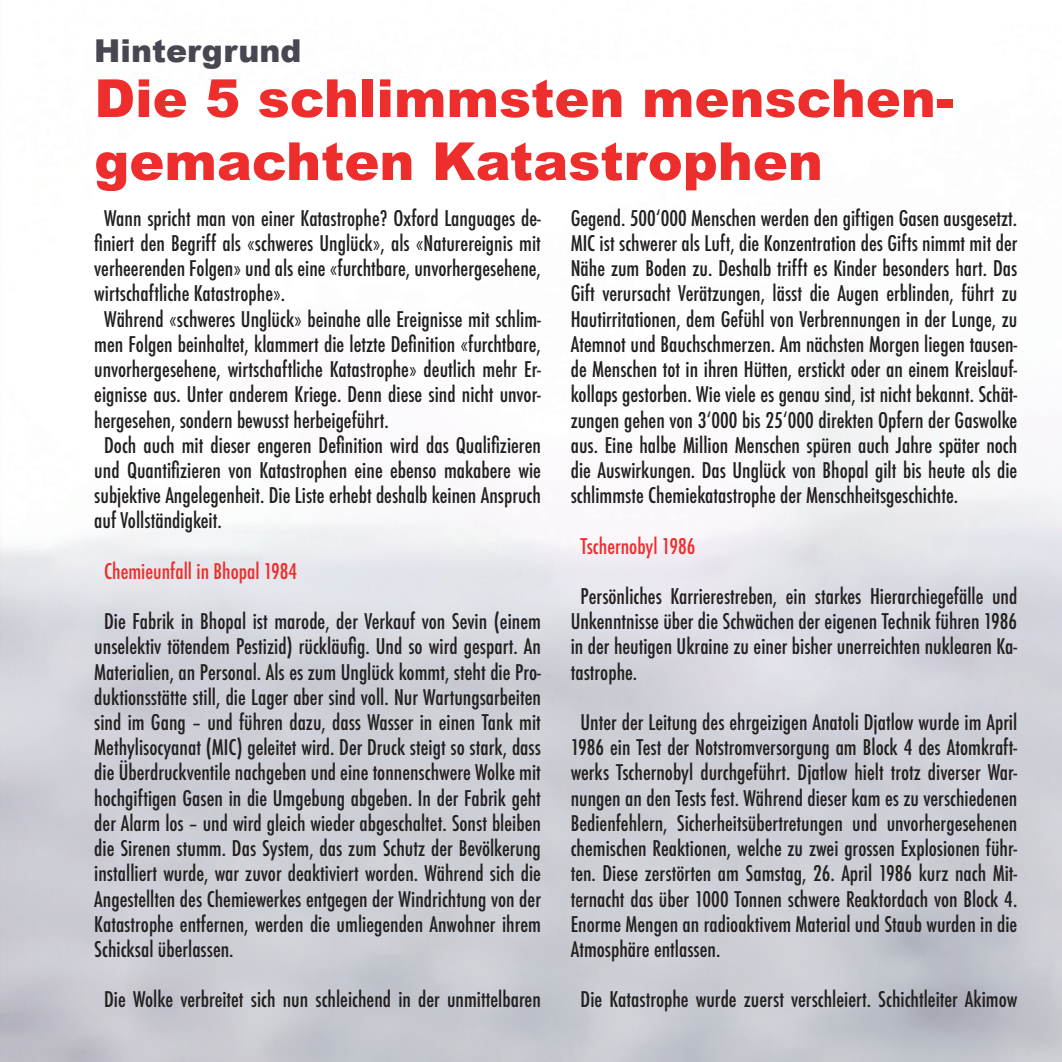
<style>
.page{position:relative;width:1062px;height:1062px;background:#fff}
.page>*{position:absolute;margin:0;border:0;box-sizing:border-box;transform-origin:0 0}
.t1{font:900 52.5px/63px "Arial";color:#ee2d2d}
.t2{font:900 31.5px "Arial";color:#494651}
.t3{font:500 condensed 21px/25.2px "Futura";color:#231f20;text-align:justify}
.t4{font:500 condensed 21px "Futura";color:#ee2d2d}
</style>
<div class="page">
<h2 class="t2" style="left:94px;top:28px;width:209px">Hintergrund</h2>
<h1 class="t1" style="left:94px;top:65px;width:860px">Die 5 schlimmsten menschen&shy;gemachten Katastrophen</h1>
<p class="t3" style="left:104px;top:206px;width:438px">Wann spricht man von einer Katastrophe? Oxford Languages de-</p>
<p class="t3" style="left:94px;top:231px;width:448px">finiert den Begriff als «schweres Unglück», als «Naturereignis mit</p>
<p class="t3" style="left:94px;top:256px;width:448px">verheerenden Folgen» und als eine «furchtbare, unvorhergesehene,</p>
<p class="t3" style="left:94px;top:281px;width:192px">wirtschaftliche Katastrophe».</p>
<p class="t3" style="left:104px;top:306px;width:438px">Während «schweres Unglück» beinahe alle Ereignisse mit schlim-</p>
<p class="t3" style="left:94px;top:332px;width:448px">men Folgen beinhaltet, klammert die letzte Definition «furchtbare,</p>
<p class="t3" style="left:94px;top:357px;width:448px">unvorhergesehene, wirtschaftliche Katastrophe» deutlich mehr Er-</p>
<p class="t3" style="left:94px;top:382px;width:448px">eignisse aus. Unter anderem Kriege. Denn diese sind nicht unvor-</p>
<p class="t3" style="left:94px;top:407px;width:296px">hergesehen, sondern bewusst herbeigeführt.</p>
<p class="t3" style="left:104px;top:432px;width:438px">Doch auch mit dieser engeren Definition wird das Qualifizieren</p>
<p class="t3" style="left:94px;top:458px;width:448px">und Quantifizieren von Katastrophen eine ebenso makabere wie</p>
<p class="t3" style="left:94px;top:483px;width:448px">subjektive Angelegenheit. Die Liste erhebt deshalb keinen Anspruch</p>
<p class="t3" style="left:94px;top:508px;width:129px">auf Vollständigkeit.</p>
<p class="t4" style="left:104px;top:557px;width:195px">Chemieunfall in Bhopal 1984</p>
<p class="t3" style="left:94px;top:609px;width:448px;text-indent:10px">Die Fabrik in Bhopal ist marode, der Verkauf von Sevin (einem unselektiv tötendem Pestizid) rückläufig. Und so wird gespart. An Materialien, an Personal. Als es zum Unglück kommt, steht die Pro&shy;duktionsstätte still, die Lager aber sind voll. Nur Wartungsarbeiten sind im Gang – und führen dazu, dass Wasser in einen Tank mit Methylisocyanat (MIC) geleitet wird. Der Druck steigt so stark, dass die Überdruckventile nachgeben und eine tonnenschwere Wolke mit hochgiftigen Gasen in die Umgebung abgeben. In der Fabrik geht der Alarm los – und wird gleich wieder abgeschaltet. Sonst bleiben die Sirenen stumm. Das System, das zum Schutz der Bevölkerung installiert wurde, war zuvor deaktiviert worden. Während sich die Angestellten des Chemiewerkes entgegen der Windrichtung von der Katastrophe entfernen, werden die umliegenden Anwohner ihrem Schicksal überlassen.</p>
<p class="t3" style="left:104px;top:987px;width:438px">Die Wolke verbreitet sich nun schleichend in der unmittelbaren</p>
<p class="t3" style="left:570px;top:206px;width:448px">Gegend. 500‘000 Menschen werden den giftigen Gasen ausgesetzt.<br>MIC ist schwerer als Luft, die Konzentration des Gifts nimmt mit der Nähe zum Boden zu. Deshalb trifft es Kinder besonders hart. Das Gift verursacht Verätzungen, lässt die Augen erblinden, führt zu Hautirritationen, dem Gefühl von Verbrennungen in der Lunge, zu Atemnot und Bauchschmerzen. Am nächsten Morgen liegen tausen&shy;de Menschen tot in ihren Hütten, erstickt oder an einem Kreislauf&shy;kollaps gestorben. Wie viele es genau sind, ist nicht bekannt. Schät&shy;zungen gehen von 3‘000 bis 25‘000 direkten Opfern der Gaswolke aus. Eine halbe Million Menschen spüren auch Jahre später noch die Auswirkungen. Das Unglück von Bhopal gilt bis heute als die schlimmste Chemiekatastrophe der Menschheitsgeschichte.</p>
<p class="t4" style="left:580px;top:532px;width:116px">Tschernobyl 1986</p>
<p class="t3" style="left:570px;top:584px;width:448px;text-indent:10px">Persönliches Karrierestreben, ein starkes Hierarchiegefälle und Unkenntnisse über die Schwächen der eigenen Technik führen 1986 in der heutigen Ukraine zu einer bisher unerreichten nuklearen Ka&shy;tastrophe.</p>
<p class="t3" style="left:570px;top:710px;width:448px;text-indent:10px">Unter der Leitung des ehrgeizigen Anatoli Djatlow wurde im April 1986 ein Test der Notstromversorgung am Block 4 des Atomkraft&shy;werks Tschernobyl durchgeführt. Djatlow hielt trotz diverser War&shy;nungen an den Tests fest. Während dieser kam es zu verschiedenen Bedienfehlern, Sicherheitsübertretungen und unvorhergesehenen chemischen Reaktionen, welche zu zwei grossen Explosionen führ&shy;ten. Diese zerstörten am Samstag, 26. April 1986 kurz nach Mit&shy;ternacht das über 1000 Tonnen schwere Reaktordach von Block 4.<br>Enorme Mengen an radioaktivem Material und Staub wurden in die Atmosphäre entlassen.</p>
<p class="t3" style="left:580px;top:987px;width:438px">Die Katastrophe wurde zuerst verschleiert. Schichtleiter Akimow</p>
</div>
